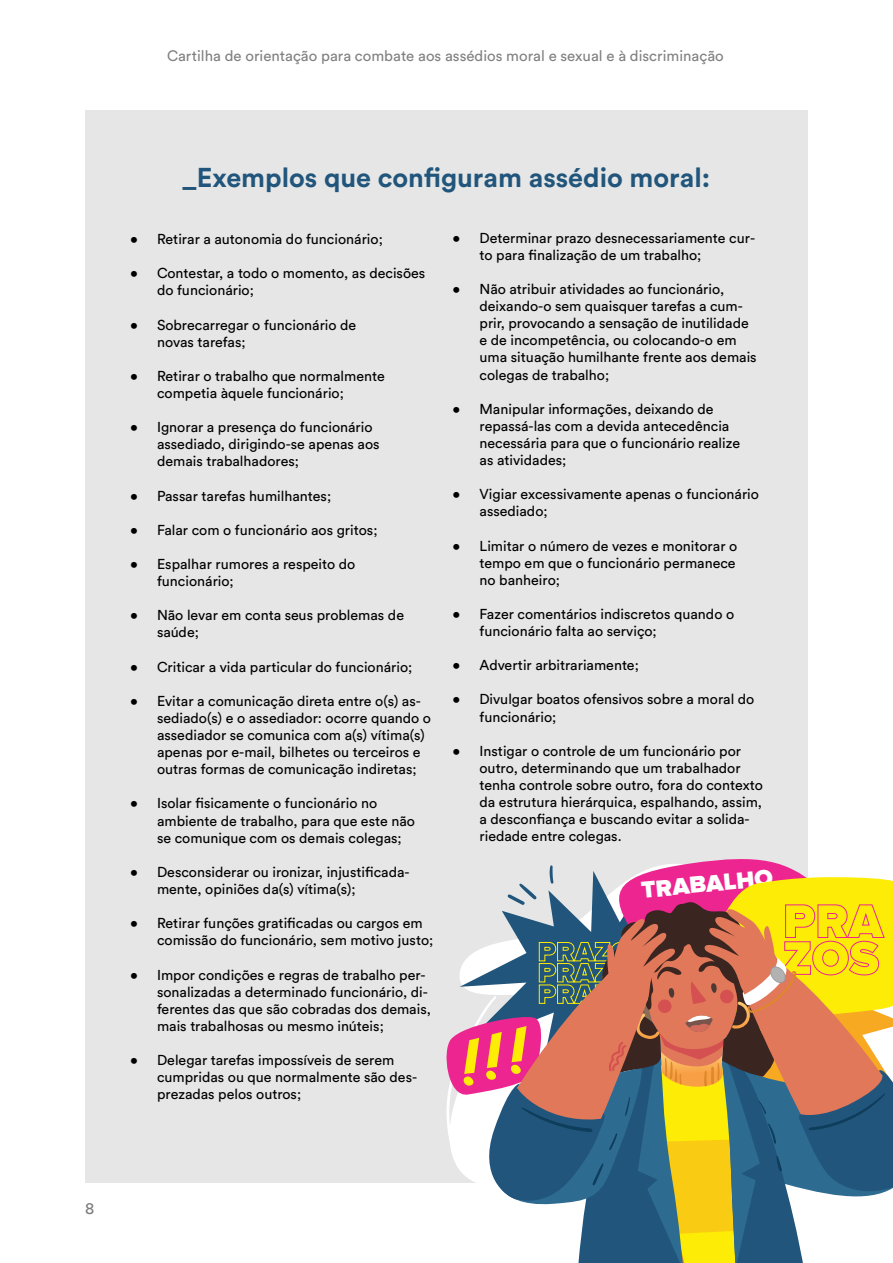
<style>
.page{position:relative;width:893px;height:1263px;background:#fff}
.page>*{position:absolute;margin:0;border:0;box-sizing:border-box;transform-origin:0 0}
.t1{font:700 27px "Circular Std";color:#21557c}
.t2{font:900 24.3px "Proxima Nova";color:#fff}
.t3{font:16.5px "Circular Std";color:#000}
.t4{font:15px "Circular Std";color:#000}
.t5{font:14.25px/17.1px "Circular Std";color:#000}
</style>
<div class="page">
<div style="left:85px;top:110px;width:723px;height:1073px;background:#e5e6e5"></div>
<svg style="left:446px;top:859px;width:447px;height:404px"></svg>
<p class="t4" style="left:167px;top:47px;width:558px">Cartilha de orientação para combate aos assédios moral e sexual e à discriminação</p>
<h1 class="t1" style="left:183px;top:160px;width:529px">_Exemplos que configuram assédio moral:</h1>
<p class="t5" style="left:130px;top:230px;width:254px">• Retirar a autonomia do funcionário;</p>
<p class="t5" style="left:157px;top:265px;width:270px;text-indent:-27px">• Contestar, a todo o momento, as decisões do funcionário;</p>
<p class="t5" style="left:157px;top:316px;width:201px;text-indent:-27px">• Sobrecarregar o funcionário de novas tarefas;</p>
<p class="t5" style="left:157px;top:367px;width:229px;text-indent:-27px">• Retirar o trabalho que normalmente competia àquele funcionário;</p>
<p class="t5" style="left:157px;top:418px;width:224px;text-indent:-27px">• Ignorar a presença do funcionário assediado, dirigindo-se apenas aos demais trabalhadores;</p>
<p class="t5" style="left:130px;top:487px;width:203px">• Passar tarefas humilhantes;</p>
<p class="t5" style="left:130px;top:521px;width:249px">• Falar com o funcionário aos gritos;</p>
<p class="t5" style="left:157px;top:555px;width:200px;text-indent:-27px">• Espalhar rumores a respeito do funcionário;</p>
<p class="t5" style="left:157px;top:607px;width:248px;text-indent:-27px">• Não levar em conta seus problemas de saúde;</p>
<p class="t5" style="left:130px;top:658px;width:284px">• Criticar a vida particular do funcionário;</p>
<p class="t5" style="left:157px;top:692px;width:276px;text-indent:-27px">• Evitar a comunicação direta entre o(s) as&shy;sediado(s) e o assediador: ocorre quando o assediador se comunica com a(s) vítima(s) apenas por e-mail, bilhetes ou terceiros e outras formas de comunicação indiretas;</p>
<p class="t5" style="left:157px;top:795px;width:259px;text-indent:-27px">• Isolar fisicamente o funcionário no ambiente de trabalho, para que este não se comunique com os demais colegas;</p>
<p class="t5" style="left:157px;top:863px;width:254px;text-indent:-27px">• Desconsiderar ou ironizar, injustificada&shy;mente, opiniões da(s) vítima(s);</p>
<p class="t5" style="left:157px;top:914px;width:278px;text-indent:-27px">• Retirar funções gratificadas ou cargos em comissão do funcionário, sem motivo justo;</p>
<p class="t5" style="left:157px;top:966px;width:275px;text-indent:-27px">• Impor condições e regras de trabalho per&shy;sonalizadas a determinado funcionário, di&shy;ferentes das que são cobradas dos demais, mais trabalhosas ou mesmo inúteis;</p>
<p class="t5" style="left:157px;top:1051px;width:262px;text-indent:-27px">• Delegar tarefas impossíveis de serem cumpridas ou que normalmente são des&shy;prezadas pelos outros;</p>
<p class="t5" style="left:480px;top:229px;width:277px;text-indent:-27px">• Determinar prazo desnecessariamente cur&shy;to para finalização de um trabalho;</p>
<p class="t5" style="left:480px;top:280px;width:279px;text-indent:-27px">• Não atribuir atividades ao funcionário, deixando-o sem quaisquer tarefas a cum&shy;prir, provocando a sensação de inutilidade e de incompetência, ou colocando-o em uma situação humilhante frente aos demais colegas de trabalho;</p>
<p class="t5" style="left:480px;top:400px;width:262px;text-indent:-27px">• Manipular informações, deixando de repassá-las com a devida antecedência necessária para que o funcionário realize as atividades;</p>
<p class="t5" style="left:480px;top:485px;width:281px;text-indent:-27px">• Vigiar excessivamente apenas o funcionário assediado;</p>
<p class="t5" style="left:480px;top:537px;width:259px;text-align:justify;text-indent:-27px">• Limitar o número de vezes e monitorar o tempo em que o funcionário permanece no banheiro;</p>
<p class="t5" style="left:480px;top:605px;width:256px;text-indent:-27px">• Fazer comentários indiscretos quando o funcionário falta ao serviço;</p>
<p class="t5" style="left:453px;top:656px;width:188px">• Advertir arbitrariamente;</p>
<p class="t5" style="left:480px;top:691px;width:276px;text-indent:-27px">• Divulgar boatos ofensivos sobre a moral do funcionário;</p>
<p class="t5" style="left:480px;top:742px;width:285px;text-indent:-27px">• Instigar o controle de um funcionário por outro, determinando que um trabalhador tenha controle sobre outro, fora do contexto da estrutura hierárquica, espalhando, assim, a desconfiança e buscando evitar a solida&shy;riedade entre colegas.</p>
<h2 class="t2" style="left:641px;top:878px;width:133px;rotate:-5deg">TRABALHO</h2>
<p class="t3" style="left:85px;top:1198px;width:11px">8</p>
</div>
